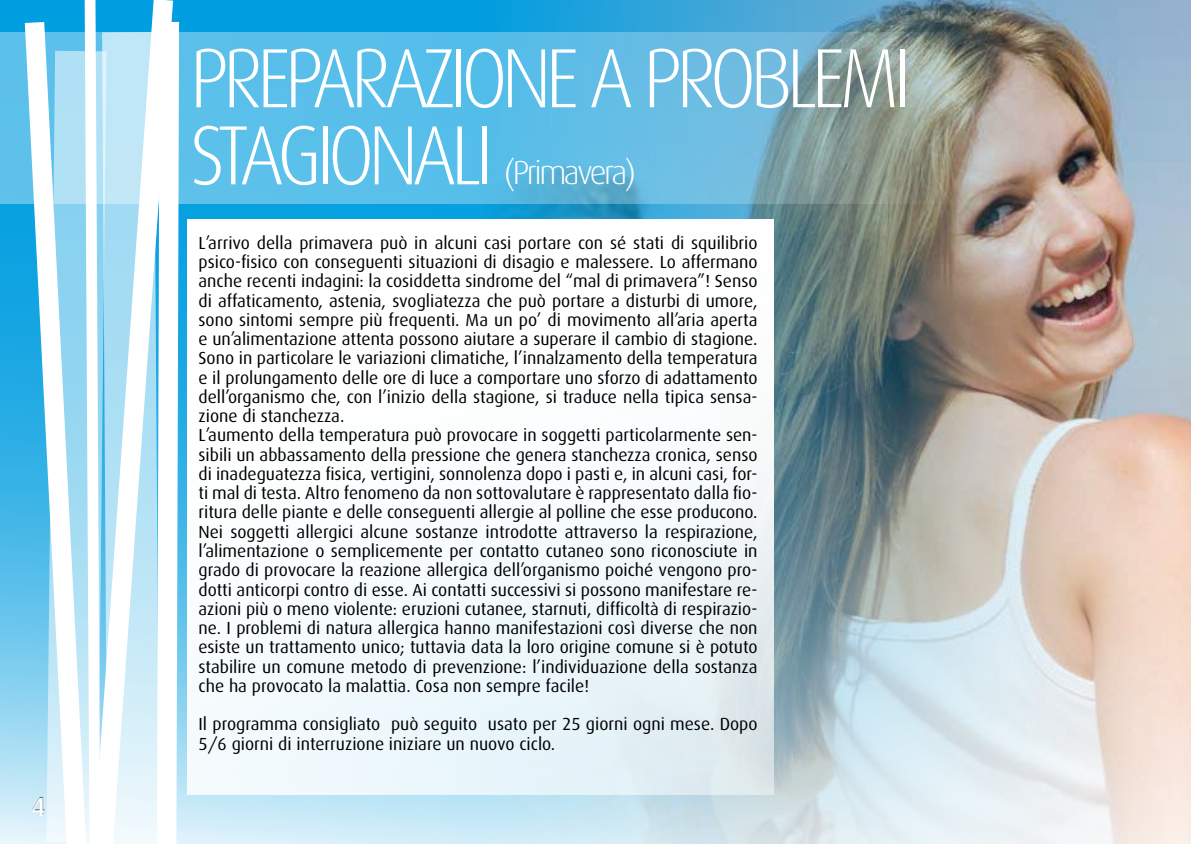
<style>
.page{position:relative;width:1191px;height:844px;background:#fff}
.page>*{position:absolute;margin:0;border:0;box-sizing:border-box;transform-origin:0 0}
.t1{font:300 84px/77px "Dax";letter-spacing:-.075em;color:#fff;scale:.92 1}
.t2{font:300 33.25px "Dax";letter-spacing:-.075em;color:#fff}
.t3{font:500 26.25px "Dax";color:#58585a}
.t4{font:17.5px/19.2px "Dax";color:#000}
</style>
<div class="page">
<svg style="left:0;top:0;width:483px;height:843px;background:#5fc1eb"></svg>
<img style="left:483px;top:0;width:708px;height:843px">
<div style="left:188px;top:219px;width:586px;height:575px;background:linear-gradient(to bottom,#fff,#e9f4f8)"></div>
<svg style="left:0;top:32px;width:971px;height:171px;background:#68b4d2"></svg>
<svg style="left:106px;top:28px;width:41px;height:815px"></svg>
<svg style="left:147px;top:2px;width:42px;height:841px"></svg>
<svg style="left:14px;top:2px;width:65px;height:841px"></svg>
<svg style="left:79px;top:0;width:27px;height:843px"></svg>
<h3 class="t3" style="left:32px;top:791px;width:16px">4</h3>
<h1 class="t1" style="left:190px;top:41px;width:785px">PREPARAZIONE A PROBLEMI<br>STAGIONALI</h1>
<h2 class="t2" style="left:504px;top:154px;width:134px">(Primavera)</h2>
<p class="t4" style="left:198px;top:233px;width:560px">L’arrivo della primavera può in alcuni casi portare con sé stati di squilibrio psico-fisico con conseguenti situazioni di disagio e malessere. Lo affermano anche recenti indagini: la cosiddetta sindrome del “mal di primavera”! Senso di affaticamento, astenia, svogliatezza che può portare a disturbi di umore, sono sintomi sempre più frequenti. Ma un po’ di movimento all’aria aperta e un’alimentazione attenta possono aiutare a superare il cambio di stagione.<br>Sono in particolare le variazioni climatiche, l’innalzamento della temperatura e il prolungamento delle ore di luce a comportare uno sforzo di adattamento dell’organismo che, con l’inizio della stagione, si traduce nella tipica sensa&shy;zione di stanchezza.<br>L’aumento della temperatura può provocare in soggetti particolarmente sen&shy;sibili un abbassamento della pressione che genera stanchezza cronica, senso di inadeguatezza fisica, vertigini, sonnolenza dopo i pasti e, in alcuni casi, for&shy;ti mal di testa. Altro fenomeno da non sottovalutare è rappresentato dalla fio&shy;ritura delle piante e delle conseguenti allergie al polline che esse producono.<br>Nei soggetti allergici alcune sostanze introdotte attraverso la respirazione, l’alimentazione o semplicemente per contatto cutaneo sono riconosciute in grado di provocare la reazione allergica dell’organismo poiché vengono pro&shy;dotti anticorpi contro di esse. Ai contatti successivi si possono manifestare re&shy;azioni più o meno violente: eruzioni cutanee, starnuti, difficoltà di respirazio&shy;ne. I problemi di natura allergica hanno manifestazioni così diverse che non esiste un trattamento unico; tuttavia data la loro origine comune si è potuto stabilire un comune metodo di prevenzione: l’individuazione della sostanza che ha provocato la malattia. Cosa non sempre facile!</p>
<p class="t4" style="left:198px;top:714px;width:560px">Il programma consigliato può seguito usato per 25 giorni ogni mese. Dopo<br>5/6 giorni di interruzione iniziare un nuovo ciclo.</p>
</div>
